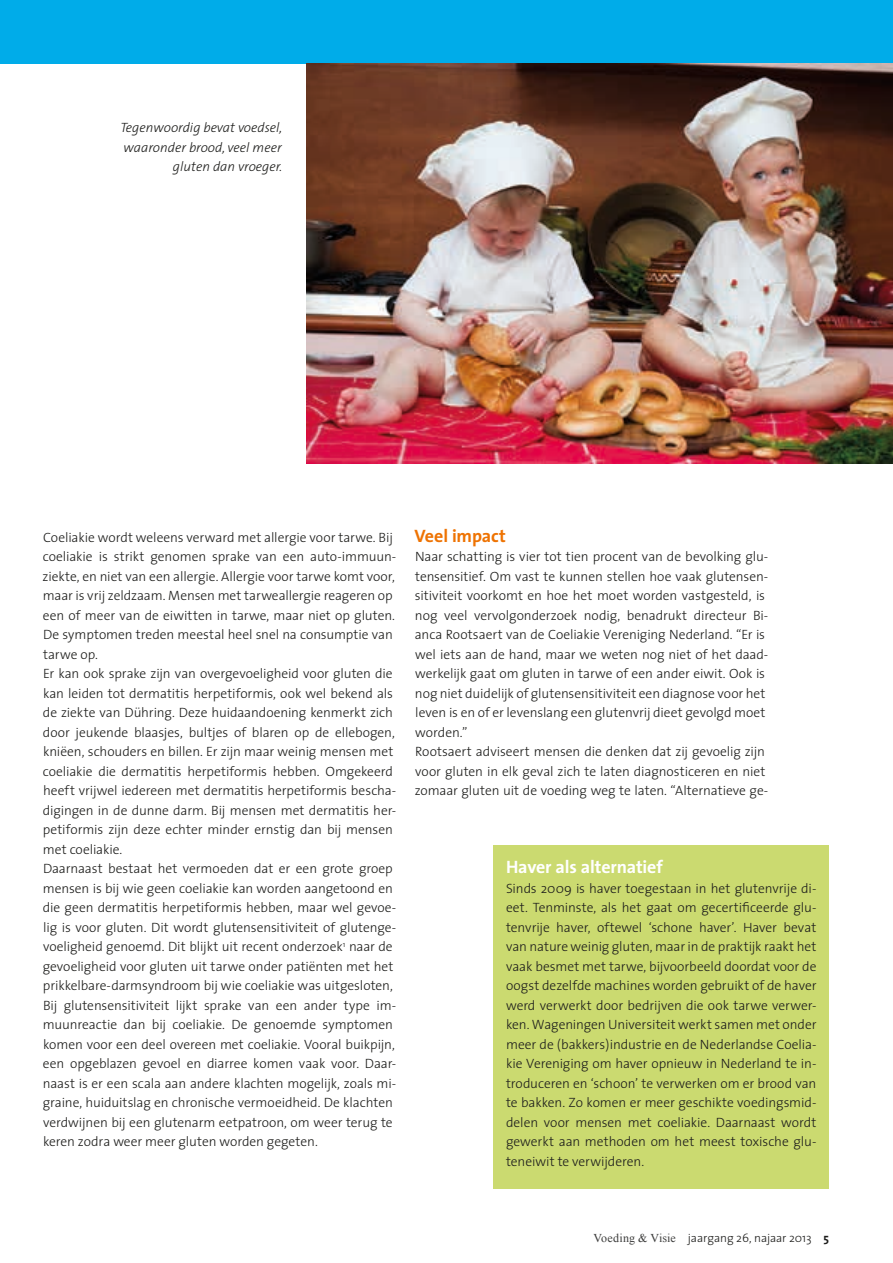
<style>
.page{position:relative;width:893px;height:1263px;background:#fff}
.page>*{position:absolute;margin:0;border:0;box-sizing:border-box;transform-origin:0 0}
.t1{font:700 18px "The Sans";letter-spacing:-.01em;color:#fff}
.t2{font:700 18px "The Sans";letter-spacing:-.01em;color:#ee7303}
.t3{font:300 13.5px/19.5px "The Sans";letter-spacing:-.005em;color:#1d1d1b}
.t4{font:italic 300 13.5px/19.5px "The Sans";color:#1d1d1b;text-align:right}
.t5{font:300 12px "The Sans";letter-spacing:-.01em;color:#1d1d1b}
.s1{font-family:"Times New Roman";font-weight:400;color:#3d3d3c}
.s2{font-weight:700}
</style>
<div class="page">
<div style="left:0;top:0;width:893px;height:64px;background:#00ace9"></div>
<div style="left:493px;top:845px;width:336px;height:343px;background:#cbda70"></div>
<img style="left:306px;top:64px;width:587px;height:399px">
<p class="t4" style="left:120px;top:117px;width:163px">Tegenwoordig bevat voedsel, waaronder brood, veel meer gluten dan vroeger.</p>
<p class="t3" style="left:43px;top:527px;width:355px">Coeliakie wordt weleens verward met allergie voor tarwe. Bij coeliakie is strikt genomen sprake van een auto-immuun&shy;ziekte, en niet van een allergie. Allergie voor tarwe komt voor, maar is vrij zeldzaam. Mensen met tarweallergie reageren op een of meer van de eiwitten in tarwe, maar niet op gluten.<br>De symptomen treden meestal heel snel na consumptie van tarwe op.<br>Er kan ook sprake zijn van overgevoeligheid voor gluten die kan leiden tot dermatitis herpetiformis, ook wel bekend als de ziekte van Dühring. Deze huidaandoening kenmerkt zich door jeukende blaasjes, bultjes of blaren op de ellebogen, kniëen, schouders en billen. Er zijn maar weinig mensen met coeliakie die dermatitis herpetiformis hebben. Omgekeerd heeft vrijwel iedereen met dermatitis herpetiformis bescha&shy;digingen in de dunne darm. Bij mensen met dermatitis her&shy;petiformis zijn deze echter minder ernstig dan bij mensen met coeliakie.<br>Daarnaast bestaat het vermoeden dat er een grote groep mensen is bij wie geen coeliakie kan worden aangetoond en die geen dermatitis herpetiformis hebben, maar wel gevoe&shy;lig is voor gluten. Dit wordt glutensensitiviteit of glutenge&shy;voeligheid genoemd. Dit blijkt uit recent onderzoek<sup>1</sup> naar de gevoeligheid voor gluten uit tarwe onder patiënten met het prikkelbare-darmsyndroom bij wie coeliakie was uitgesloten, Bij glutensensitiviteit lijkt sprake van een ander type im&shy;muunreactie dan bij coeliakie. De genoemde symptomen komen voor een deel overeen met coeliakie. Vooral buikpijn, een opgeblazen gevoel en diarree komen vaak voor. Daar&shy;naast is er een scala aan andere klachten mogelijk, zoals mi&shy;graine, huiduitslag en chronische vermoeidheid. De klachten verdwijnen bij een glutenarm eetpatroon, om weer terug te keren zodra weer meer gluten worden gegeten.</p>
<h1 class="t2" style="left:414px;top:520px;width:93px">Veel impact</h1>
<p class="t3" style="left:415px;top:546px;width:355px">Naar schatting is vier tot tien procent van de bevolking glu&shy;tensensitief. Om vast te kunnen stellen hoe vaak glutensen&shy;sitiviteit voorkomt en hoe het moet worden vastgesteld, is nog veel vervolgonderzoek nodig, benadrukt directeur Bi&shy;anca Rootsaert van de Coeliakie Vereniging Nederland. “Er is wel iets aan de hand, maar we weten nog niet of het daad&shy;werkelijk gaat om gluten in tarwe of een ander eiwit. Ook is nog niet duidelijk of glutensensitiviteit een diagnose voor het leven is en of er levenslang een glutenvrij dieet gevolgd moet worden.”<br>Rootsaert adviseert mensen die denken dat zij gevoelig zijn voor gluten in elk geval zich te laten diagnosticeren en niet zomaar gluten uit de voeding weg te laten. “Alternatieve ge-</p>
<h1 class="t1" style="left:506px;top:852px;width:158px">Haver als alternatief</h1>
<p class="t3" style="left:506px;top:878px;width:312px;text-align:justify">Sinds 2009 is haver toegestaan in het glutenvrije di&shy;eet. Tenminste, als het gaat om gecertificeerde glu&shy;tenvrije haver, oftewel ‘schone haver’. Haver bevat van nature weinig gluten, maar in de praktijk raakt het vaak besmet met tarwe, bijvoorbeeld doordat voor de oogst dezelfde machines worden gebruikt of de haver werd verwerkt door bedrijven die ook tarwe verwer&shy;ken. Wageningen Universiteit werkt samen met onder meer de (bakkers)industrie en de Nederlandse Coelia&shy;kie Vereniging om haver opnieuw in Nederland te in&shy;troduceren en ‘schoon’ te verwerken om er brood van te bakken. Zo komen er meer geschikte voedingsmid&shy;delen voor mensen met coeliakie. Daarnaast wordt gewerkt aan methoden om het meest toxische glu&shy;teneiwit te verwijderen.</p>
<p class="t5" style="left:593px;top:1228px;width:237px"><span class="s1">Voeding &amp; Visie</span> jaargang 26, najaar 2013 <span class="s2">5</span></p>
</div>
